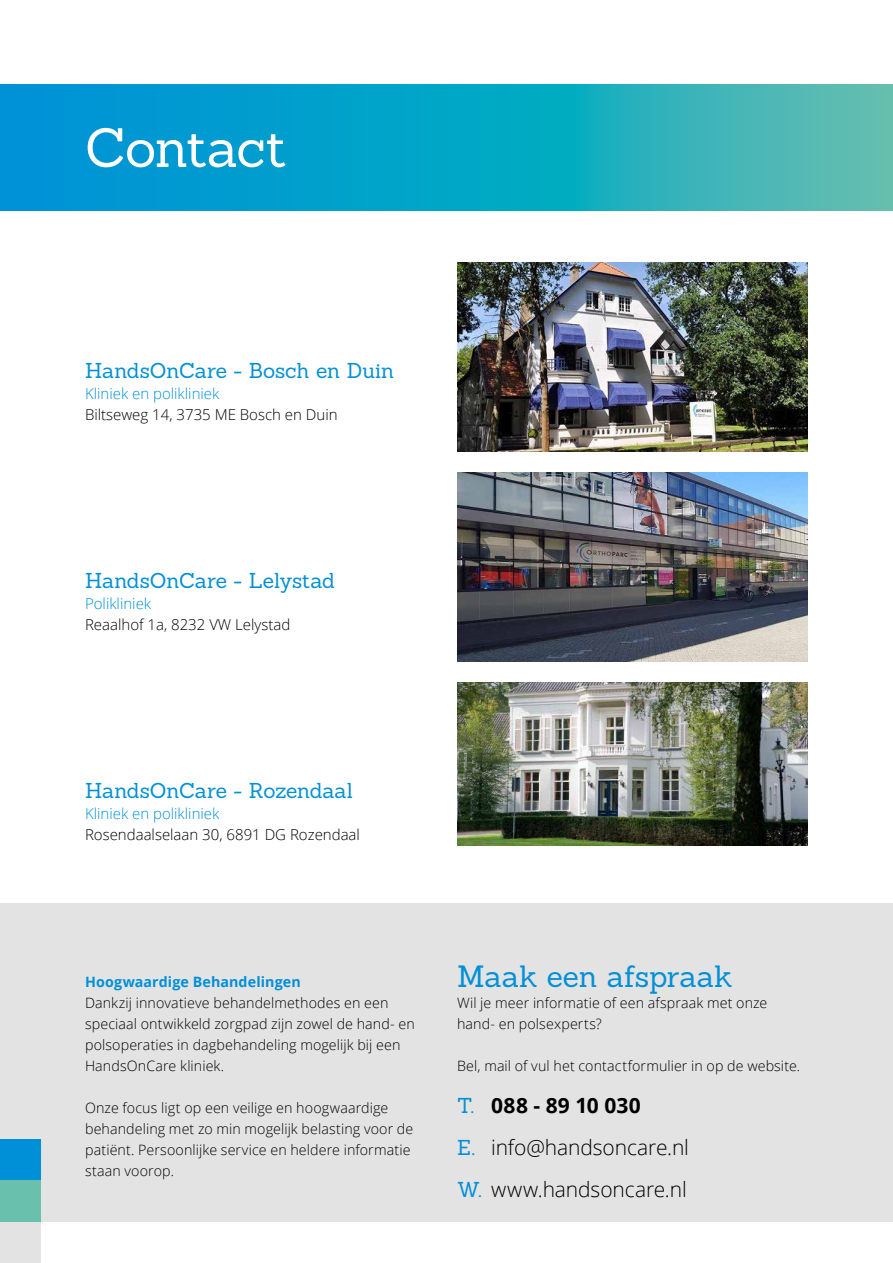
<style>
.page{position:relative;width:893px;height:1263px;background:#fff}
.page>*{position:absolute;margin:0;border:0;box-sizing:border-box;transform-origin:0 0}
.t1{font:54px "Sanchez";letter-spacing:-.02em;color:#fff}
.t2{font:30px "Sanchez";letter-spacing:-.005em;color:#0090d7}
.t3{font:21px "Sanchez";letter-spacing:-.005em;color:#0090d7}
.t4{font:300 21px/42px "Open Sans";letter-spacing:-.005em;color:#000}
.t5{font:300 15px "Open Sans";color:#000}
.t6{font:300 15px "Open Sans";color:#0090d7}
.t7{font:300 14.25px/21px "Open Sans";letter-spacing:.005em;color:#000}
.t8{font:700 14.25px "Open Sans";letter-spacing:.01em;color:#0090d7}
.s1{font-family:"Sanchez";font-weight:400;color:#0090d7}
.s2{font-weight:700}
</style>
<div class="page">
<img style="left:457px;top:472px;width:351px;height:190px">
<img style="left:457px;top:262px;width:351px;height:190px">
<img style="left:457px;top:683px;width:351px;height:162px">
<div style="left:0;top:903px;width:893px;height:319px;background:#e3e3e3"></div>
<div style="left:0;top:1140px;width:40px;height:41px;background:#0090d7"></div>
<div style="left:0;top:1181px;width:40px;height:41px;background:#69c0ac"></div>
<div style="left:0;top:1222px;width:40px;height:41px;background:#e3e3e3"></div>
<svg style="left:0;top:84px;width:893px;height:126px"></svg>
<h1 class="t1" style="left:85px;top:113px;width:203px">Contact</h1>
<h3 class="t3" style="left:85px;top:357px;width:311px">HandsOnCare - Bosch en Duin</h3>
<p class="t6" style="left:85px;top:383px;width:136px">Kliniek en polikliniek</p>
<p class="t5" style="left:85px;top:404px;width:254px">Biltseweg 14, 3735 ME Bosch en Duin</p>
<h3 class="t3" style="left:85px;top:567px;width:251px">HandsOnCare - Lelystad</h3>
<p class="t6" style="left:85px;top:593px;width:68px">Polikliniek</p>
<p class="t5" style="left:85px;top:614px;width:207px">Reaalhof 1a, 8232 VW Lelystad</p>
<h3 class="t3" style="left:85px;top:777px;width:269px">HandsOnCare - Rozendaal</h3>
<p class="t6" style="left:85px;top:803px;width:136px">Kliniek en polikliniek</p>
<p class="t5" style="left:85px;top:824px;width:276px">Rosendaalselaan 30, 6891 DG Rozendaal</p>
<h2 class="t2" style="left:457px;top:957px;width:277px">Maak een afspraak</h2>
<p class="t7" style="left:457px;top:992px;width:312px">Wil je meer informatie of een afspraak met onze hand- en polsexperts?</p>
<p class="t7" style="left:457px;top:1055px;width:345px">Bel, mail of vul het contactformulier in op de website.</p>
<p class="t8" style="left:85px;top:972px;width:217px">Hoogwaardige Behandelingen</p>
<p class="t7" style="left:85px;top:992px;width:331px">Dankzij innovatieve behandelmethodes en een speciaal ontwikkeld zorgpad zijn zowel de hand- en polsoperaties in dagbehandeling mogelijk bij een HandsOnCare kliniek.</p>
<p class="t7" style="left:85px;top:1097px;width:330px">Onze focus ligt op een veilige en hoogwaardige behandeling met zo min mogelijk belasting voor de patiënt. Persoonlijke service en heldere informatie staan voorop.</p>
<h3 class="t4" style="left:457px;top:1084px;width:233px"><span class="s1">T.</span> <span class="s2">088 - 89 10 030<br></span><span class="s1">E.</span> info@handsoncare.nl<br><span class="s1">W.</span> www.handsoncare.nl</h3>
</div>
